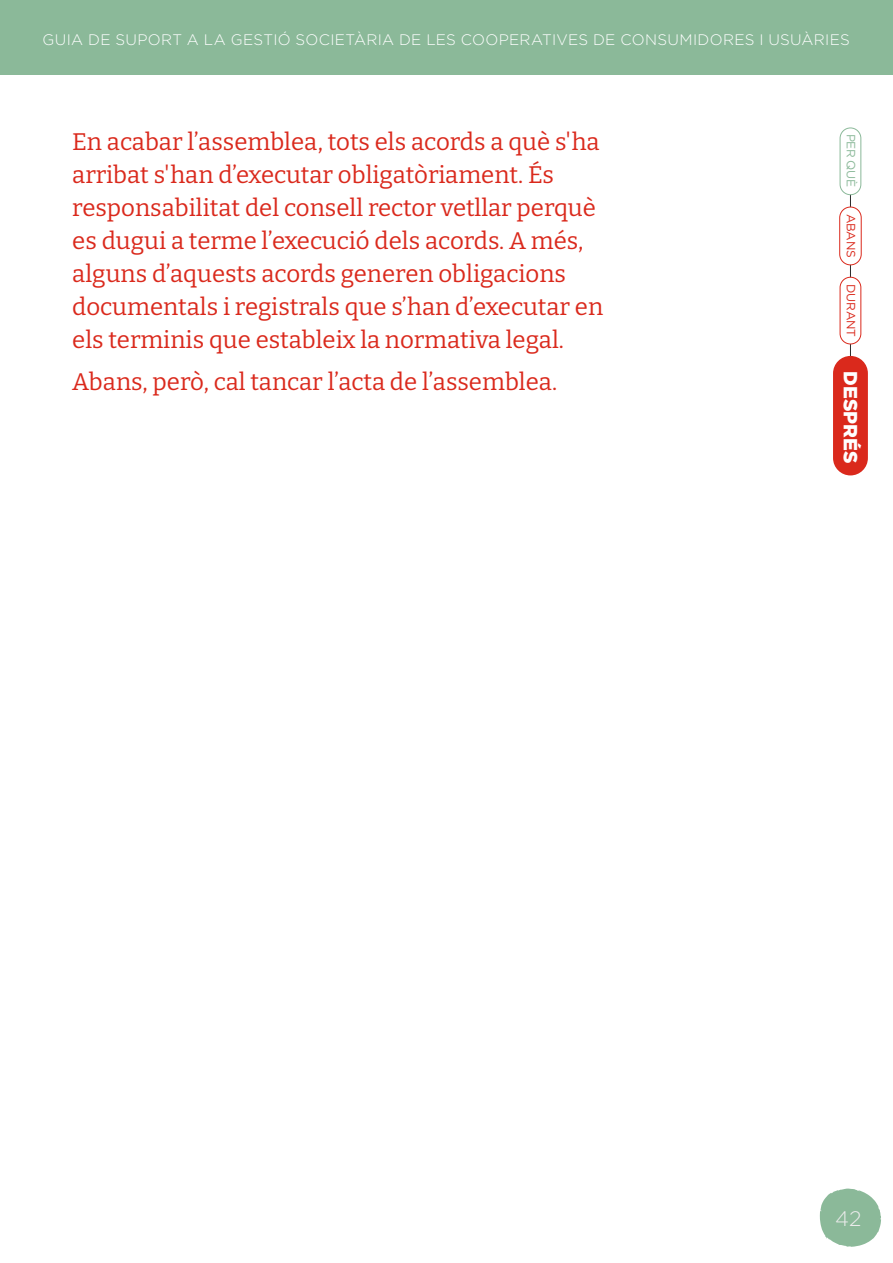
<style>
.page{position:relative;width:893px;height:1263px;background:#fff}
.page>*{position:absolute;margin:0;border:0;box-sizing:border-box;transform-origin:0 0}
.t1{font:100 24px/33px "Bitter";color:#da291c}
.t2{font:300 21px "Gotham";color:#ebebeb}
.t3{font:900 19.2px "Gotham";letter-spacing:.005em;color:#fff}
.t4{font:300 15.15px "Gotham";letter-spacing:.02em;color:#fff}
.t5{font:12px "Gotham";letter-spacing:-.02em;color:#da291c}
.t6{font:12px "Gotham";letter-spacing:-.015em;color:#8bb999}
</style>
<div class="page">
<svg style="left:820px;top:1188px;width:61px;height:59px"></svg>
<hr style="left:850px;top:178px;width:1px;height:251px;background:#292929">
<div style="left:833px;top:356px;width:35px;height:119px;background:#da291c;border-radius:17px"></div>
<div style="left:840px;top:277px;width:21px;height:67px;background:#fff;border-radius:10px"></div>
<div style="left:840px;top:277px;width:21px;height:67px;border:1px solid #da291c;border-radius:10px"></div>
<div style="left:840px;top:128px;width:21px;height:67px;background:#fff;border-radius:10px"></div>
<div style="left:840px;top:128px;width:21px;height:67px;border:1px solid #8bb999;border-radius:10px"></div>
<div style="left:0;top:0;width:893px;height:74px;background:#8bb999"></div>
<div style="left:840px;top:207px;width:21px;height:58px;background:#fff;border-radius:11px"></div>
<div style="left:839px;top:207px;width:23px;height:58px;border:1px solid #da291c;border-radius:11px"></div>
<p class="t4" style="left:43px;top:30px;width:809px">GUIA DE SUPORT A LA GESTIÓ SOCIETÀRIA DE LES COOPERATIVES DE CONSUMIDORES I USUÀRIES</p>
<p class="t1" style="left:72px;top:125px;width:532px">En acabar l’assemblea, tots els acords a què s'ha arribat s'han d’executar obligatòriament. És responsabilitat del consell rector vetllar perquè es dugui a terme l’execució dels acords. A més, alguns d’aquests acords generen obligacions documentals i registrals que s’han d’executar en els terminis que estableix la normativa legal.</p>
<p class="t1" style="left:72px;top:365px;width:486px">Abans, però, cal tancar l’acta de l’assemblea.</p>
<p class="t6" style="left:859px;top:134px;width:55px;rotate:90deg">PER QUÈ</p>
<p class="t5" style="left:859px;top:214px;width:45px;rotate:90deg">ABANS</p>
<p class="t5" style="left:859px;top:284px;width:55px;rotate:90deg">DURANT</p>
<p class="t3" style="left:864px;top:371px;width:94px;rotate:90deg">DESPRÉS</p>
<p class="t2" style="left:835px;top:1205px;width:28px">42</p>
</div>
